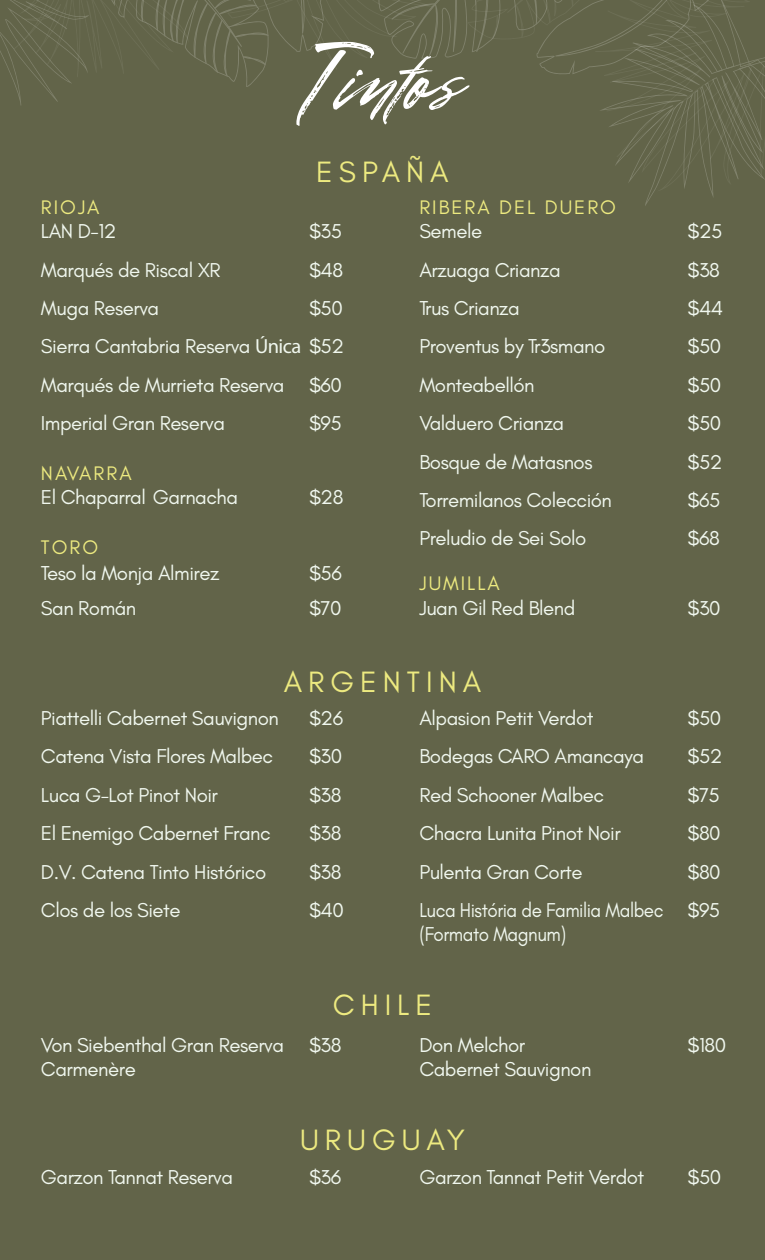
<style>
.page{position:relative;width:765px;height:1260px;background:#626449}
.page>*{position:absolute;margin:0;border:0;box-sizing:border-box;transform-origin:0 0}
.t1{font:125px "Disruptors Script";color:#fff}
.t2{font:30px "Glacial Indifference";letter-spacing:.2em;color:#edea80}
.t3{font:20.5px/38.4px "Glacial Indifference";letter-spacing:-.025em;color:#f0f7ee;text-align:justify}
.t4{font:20.5px "Glacial Indifference";letter-spacing:-.025em;color:#f0f7ee;scale:.92 1}
.t5{font:20px "Glacial Indifference";letter-spacing:.1em;color:#edea80}
.s1{font-family:"Myriad Pro"}
</style>
<div class="page">
<svg style="left:0;top:0;width:765px;height:206px"></svg>
<h1 class="t1" style="left:293px;top:23px;width:165px;rotate:-2deg">Tintos</h1>
<p class="t5" style="left:41px;top:196px;width:60px">RIOJA</p>
<h2 class="t2" style="left:316px;top:155px;width:134px">ESPAÑA</h2>
<p class="t5" style="left:419px;top:196px;width:198px">RIBERA DEL DUERO</p>
<p class="t3" style="left:41px;top:212px;width:77px">LAN D-12</p>
<p class="t3" style="left:309px;top:212px;width:34px">$35</p>
<p class="t3" style="left:41px;top:251px;width:181px">Marqués de Riscal XR</p>
<p class="t3" style="left:309px;top:251px;width:36px">$48</p>
<p class="t3" style="left:41px;top:289px;width:120px">Muga Reserva</p>
<p class="t3" style="left:41px;top:289px;width:304px;text-indent:268px">$50<br>Sierra Cantabria Reserva <span class="s1">Única</span> $52<br>Marqués de Murrieta Reserva $60<br>Imperial Gran Reserva</p>
<p class="t3" style="left:309px;top:404px;width:34px">$95</p>
<p class="t5" style="left:41px;top:462px;width:92px">NAVARRA</p>
<p class="t3" style="left:41px;top:478px;width:199px">El Chaparral Garnacha</p>
<p class="t3" style="left:309px;top:478px;width:36px">$28</p>
<p class="t5" style="left:41px;top:536px;width:59px">TORO</p>
<p class="t3" style="left:41px;top:554px;width:180px">Teso la Monja Almirez</p>
<p class="t3" style="left:309px;top:554px;width:34px">$56</p>
<p class="t3" style="left:41px;top:589px;width:97px">San Román</p>
<p class="t3" style="left:309px;top:589px;width:34px">$70</p>
<p class="t3" style="left:419px;top:212px;width:64px">Semele</p>
<p class="t3" style="left:688px;top:212px;width:36px">$25</p>
<p class="t3" style="left:419px;top:251px;width:143px">Arzuaga Crianza</p>
<p class="t3" style="left:688px;top:251px;width:34px">$38</p>
<p class="t3" style="left:419px;top:289px;width:102px">Trus Crianza</p>
<p class="t3" style="left:688px;top:289px;width:37px">$44</p>
<p class="t3" style="left:419px;top:328px;width:187px">Proventus by Tr3smano</p>
<p class="t3" style="left:687px;top:328px;width:35px">$50</p>
<p class="t3" style="left:419px;top:366px;width:117px">Monteabellón</p>
<p class="t3" style="left:688px;top:366px;width:35px">$50</p>
<p class="t3" style="left:419px;top:404px;width:146px">Valduero Crianza</p>
<p class="t3" style="left:687px;top:404px;width:35px">$50</p>
<p class="t3" style="left:419px;top:443px;width:175px">Bosque de Matasnos</p>
<p class="t3" style="left:687px;top:443px;width:36px">$52</p>
<p class="t3" style="left:419px;top:481px;width:194px">Torremilanos Colección</p>
<p class="t3" style="left:687px;top:481px;width:34px">$65</p>
<p class="t3" style="left:419px;top:520px;width:168px">Preludio de Sei Solo</p>
<p class="t3" style="left:687px;top:520px;width:34px">$68</p>
<p class="t5" style="left:419px;top:572px;width:82px">JUMILLA</p>
<p class="t3" style="left:419px;top:589px;width:158px">Juan Gil Red Blend</p>
<p class="t3" style="left:688px;top:589px;width:35px">$30</p>
<h2 class="t2" style="left:284px;top:665px;width:199px">ARGENTINA</h2>
<p class="t3" style="left:41px;top:699px;width:240px">Piattelli Cabernet Sauvignon</p>
<p class="t3" style="left:309px;top:699px;width:36px">$26</p>
<p class="t3" style="left:41px;top:738px;width:234px">Catena Vista Flores Malbec</p>
<p class="t3" style="left:309px;top:738px;width:35px">$30</p>
<p class="t3" style="left:41px;top:776px;width:179px">Luca G-Lot Pinot Noir</p>
<p class="t3" style="left:309px;top:776px;width:34px">$38</p>
<p class="t3" style="left:41px;top:814px;width:231px">El Enemigo Cabernet Franc</p>
<p class="t3" style="left:309px;top:814px;width:34px">$38</p>
<p class="t3" style="left:41px;top:853px;width:227px">D.V. Catena Tinto Histórico</p>
<p class="t3" style="left:309px;top:853px;width:34px">$38</p>
<p class="t3" style="left:41px;top:891px;width:141px">Clos de los Siete</p>
<p class="t3" style="left:309px;top:891px;width:36px">$40</p>
<p class="t3" style="left:419px;top:699px;width:176px">Alpasion Petit Verdot</p>
<p class="t3" style="left:687px;top:699px;width:35px">$50</p>
<p class="t3" style="left:419px;top:738px;width:226px">Bodegas CARO Amancaya</p>
<p class="t3" style="left:687px;top:738px;width:36px">$52</p>
<p class="t3" style="left:419px;top:776px;width:186px">Red Schooner Malbec</p>
<p class="t3" style="left:687px;top:776px;width:34px">$75</p>
<p class="t3" style="left:419px;top:814px;width:203px">Chacra Lunita Pinot Noir</p>
<p class="t3" style="left:687px;top:814px;width:35px">$80</p>
<p class="t3" style="left:419px;top:853px;width:165px">Pulenta Gran Corte</p>
<p class="t3" style="left:419px;top:853px;width:303px;text-align:right">$80<br>Luca História de Familia Malbec $95</p>
<p class="t4" style="left:419px;top:922px;width:161px">(Formato Magnum)</p>
<h2 class="t2" style="left:333px;top:988px;width:101px">CHILE</h2>
<p class="t3" style="left:419px;top:1026px;width:107px">Don Melchor</p>
<p class="t3" style="left:688px;top:1026px;width:40px">$180</p>
<p class="t3" style="left:419px;top:1050px;width:174px">Cabernet Sauvignon</p>
<p class="t3" style="left:41px;top:1034px;width:302px;line-height:23.8px">Von Siebenthal Gran Reserva $38<br>Carmenère</p>
<h2 class="t2" style="left:300px;top:1123px;width:166px">URUGUAY</h2>
<p class="t3" style="left:41px;top:1158px;width:194px">Garzon Tannat Reserva</p>
<p class="t3" style="left:309px;top:1158px;width:34px">$36</p>
<p class="t3" style="left:419px;top:1158px;width:226px">Garzon Tannat Petit Verdot</p>
<p class="t3" style="left:687px;top:1158px;width:35px">$50</p>
</div>
